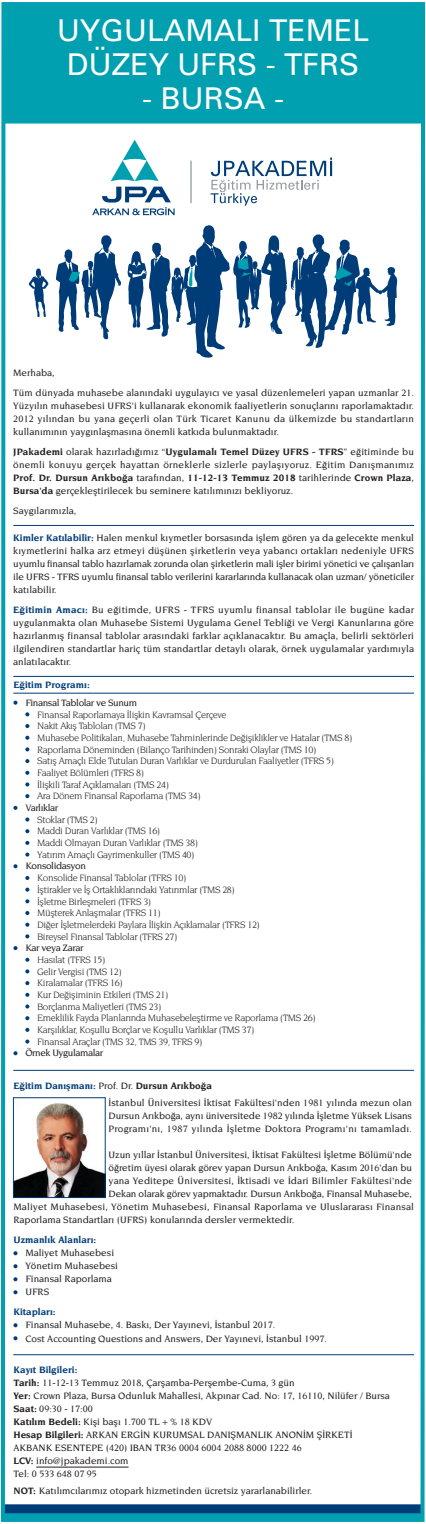
<style>
.page{position:relative;width:426px;height:1524px;background:#fff}
.page>*{position:absolute;margin:0;border:0;box-sizing:border-box;transform-origin:0 0}
.t1{font:30px/34.2px "Univers";color:#fff;text-align:center}
.t2{font:500 10px/13px "Novarese";color:#231f20;text-align:justify}
.t3{font:10px/11.8px "Novarese";letter-spacing:-.035em;color:#231f20}
.t4{font:700 10px "Novarese";color:#003d78}
.t5{font:500 10px "Novarese";letter-spacing:-.035em;color:#231f20}
.s1{font-weight:700}
.s2{font-weight:700;color:#003d78}
.s3{font-weight:500;color:#231f20}
.s4{color:#231f20}
</style>
<div class="page">
<svg style="left:6px;top:1504px;width:413px;height:13px;background:#065e8b"></svg>
<div style="left:6px;top:7px;width:413px;height:116px;background:#00a0b0"></div>
<div style="left:1px;top:2px;width:423px;height:1520px;border:4px solid #00a0b0"></div>
<svg style="left:111px;top:140px;width:47px;height:41px"></svg>
<svg style="left:92px;top:187px;width:83px;height:28px"></svg>
<svg style="left:210px;top:158px;width:121px;height:48px"></svg>
<hr style="left:329px;top:161px;width:3px;height:15px;background:#003d78">
<hr style="left:190px;top:161px;width:1px;height:42px;background:#959ca1">
<svg style="left:29px;top:268px;width:19px;height:49px"></svg>
<svg style="left:56px;top:235px;width:65px;height:104px"></svg>
<svg style="left:127px;top:225px;width:269px;height:133px"></svg>
<hr style="left:13px;top:525px;width:400px;height:1px;background:#003d78">
<hr style="left:36px;top:1466px;width:92px;height:1px;background:#231f20">
<hr style="left:13px;top:1354px;width:400px;height:1px;background:#003d78">
<hr style="left:13px;top:693px;width:400px;height:1px;background:#003d78">
<hr style="left:13px;top:676px;width:400px;height:1px;background:#003d78">
<hr style="left:13px;top:1070px;width:400px;height:1px;background:#003d78">
<svg style="left:13px;top:700px;width:4px;height:5px"></svg>
<svg style="left:25px;top:712px;width:4px;height:4px"></svg>
<svg style="left:25px;top:724px;width:4px;height:4px"></svg>
<svg style="left:25px;top:736px;width:4px;height:4px"></svg>
<svg style="left:25px;top:747px;width:4px;height:4px"></svg>
<svg style="left:25px;top:759px;width:4px;height:4px"></svg>
<svg style="left:25px;top:771px;width:4px;height:4px"></svg>
<svg style="left:25px;top:782px;width:4px;height:4px"></svg>
<svg style="left:25px;top:794px;width:4px;height:4px"></svg>
<svg style="left:13px;top:806px;width:4px;height:4px"></svg>
<svg style="left:25px;top:817px;width:4px;height:4px"></svg>
<svg style="left:25px;top:829px;width:4px;height:4px"></svg>
<svg style="left:25px;top:841px;width:4px;height:4px"></svg>
<svg style="left:25px;top:852px;width:4px;height:4px"></svg>
<svg style="left:13px;top:864px;width:4px;height:4px"></svg>
<svg style="left:25px;top:876px;width:4px;height:4px"></svg>
<svg style="left:25px;top:887px;width:4px;height:4px"></svg>
<svg style="left:25px;top:899px;width:4px;height:4px"></svg>
<svg style="left:25px;top:911px;width:4px;height:4px"></svg>
<svg style="left:25px;top:922px;width:4px;height:5px"></svg>
<svg style="left:25px;top:934px;width:4px;height:4px"></svg>
<svg style="left:13px;top:946px;width:4px;height:4px"></svg>
<svg style="left:25px;top:958px;width:4px;height:4px"></svg>
<svg style="left:25px;top:969px;width:4px;height:4px"></svg>
<svg style="left:25px;top:981px;width:4px;height:4px"></svg>
<svg style="left:25px;top:993px;width:4px;height:4px"></svg>
<svg style="left:25px;top:1004px;width:4px;height:4px"></svg>
<svg style="left:25px;top:1016px;width:4px;height:4px"></svg>
<svg style="left:25px;top:1028px;width:4px;height:4px"></svg>
<svg style="left:25px;top:1039px;width:4px;height:4px"></svg>
<svg style="left:13px;top:1051px;width:4px;height:4px"></svg>
<svg style="left:13px;top:1251px;width:4px;height:4px"></svg>
<svg style="left:13px;top:1264px;width:4px;height:4px"></svg>
<svg style="left:13px;top:1277px;width:4px;height:4px"></svg>
<svg style="left:13px;top:1290px;width:4px;height:4px"></svg>
<svg style="left:13px;top:1323px;width:4px;height:4px"></svg>
<svg style="left:13px;top:1336px;width:4px;height:4px"></svg>
<img style="left:15px;top:1103px;width:88px;height:92px">
<div style="left:13px;top:1097px;width:92px;height:100px;border:1px solid #003d78"></div>
<h1 class="t1" style="left:57px;top:16px;width:313px">UYGULAMALI TEMEL<br>DÜZEY UFRS - TFRS</h1>
<h1 class="t1" style="left:142px;top:84px;width:143px">- BURSA -</h1>
<p class="t2" style="left:13px;top:364px;width:402px;line-height:20px">Merhaba,<br>Tüm dünyada muhasebe alan›ndaki uygulay›c› ve yasal düzenlemeleri yapan uzmanlar 21.</p>
<p class="t2" style="left:13px;top:400px;width:402px">Yüzy›l›n muhasebesi UFRS'i kullanarak ekonomik faaliyetlerin sonuçlar›n› raporlamaktad›r.<br>2012 y›l›ndan bu yana geçerli olan Türk Ticaret Kanunu da ülkemizde bu standartlar›n kullan›m›n›n yayg›nlaflmas›na önemli katk›da bulunmaktad›r.</p>
<p class="t2" style="left:13px;top:446px;width:402px"><span class="s1">JPakademi</span> olarak haz›rlad›¤›m›z “<span class="s1">Uygulamal› Temel Düzey UFRS - TFRS</span>” e¤itiminde bu önemli konuyu gerçek hayattan örneklerle sizlerle paylafl›yoruz. E¤itim Dan›flman›m›z <span class="s1">Prof. Dr. Dursun Ar›kbo¤a</span> taraf›ndan, <span class="s1">11-12-13 Temmuz 2018</span> tarihlerinde <span class="s1">Crown Plaza</span>, <span class="s1">Bursa'da</span> gerçeklefltirilecek bu seminere kat›l›m›n›z› bekliyoruz.</p>
<p class="t2" style="left:13px;top:505px;width:65px">Sayg›lar›m›zla,</p>
<p class="t2" style="left:13px;top:531px;width:402px"><span class="s2">Kimler Kat›labilir:</span> Halen menkul k›ymetler borsas›nda ifllem gören ya da gelecekte menkul k›ymetlerini halka arz etmeyi düflünen flirketlerin veya yabanc› ortaklar› nedeniyle UFRS uyumlu finansal tablo haz›rlamak zorunda olan flirketlerin mali ifller birimi yönetici ve çal›flanlar› ile UFRS - TFRS uyumlu finansal tablo verilerini kararlar›nda kullanacak olan uzman/ yöneticiler kat›labilir.</p>
<p class="t2" style="left:13px;top:603px;width:402px"><span class="s2">E¤itimin Amac›:</span> Bu e¤itimde, UFRS - TFRS uyumlu finansal tablolar ile bugüne kadar uygulanmakta olan Muhasebe Sistemi Uygulama Genel Tebli¤i ve Vergi Kanunlar›na göre haz›rlanm›fl finansal tablolar aras›ndaki farklar aç›klanacakt›r. Bu amaçla, belirli sektörleri ilgilendiren standartlar hariç tüm standartlar detayl› olarak, örnek uygulamalar yard›m›yla anlat›lacakt›r.</p>
<p class="t4" style="left:13px;top:681px;width:78px">E¤itim Program›:</p>
<p class="t5" style="left:25px;top:699px;width:113px">Finansal Tablolar ve Sunum</p>
<p class="t3" style="left:37px;top:709px;width:316px">Finansal Raporlamaya ‹liflkin Kavramsal Çerçeve<br>Nakit Ak›fl Tablolar› (TMS 7)<br>Muhasebe Politikalar›, Muhasebe Tahminlerinde De¤ifliklikler ve Hatalar (TMS 8)<br>Raporlama Döneminden (Bilanço Tarihinden) Sonraki Olaylar (TMS 10)<br>Sat›fl Amaçl› Elde Tutulan Duran Varl›klar ve Durdurulan Faaliyetler (TFRS 5)<br>Faaliyet Bölümleri (TFRS 8)<br>‹liflkili Taraf Aç›klamalar› (TMS 24)<br>Ara Dönem Finansal Raporlama (TMS 34)</p>
<p class="t5" style="left:25px;top:804px;width:34px">Varl›klar</p>
<p class="t3" style="left:37px;top:814px;width:162px">Stoklar (TMS 2)<br>Maddi Duran Varl›klar (TMS 16)<br>Maddi Olmayan Duran Varl›klar (TMS 38)<br>Yat›r›m Amaçl› Gayrimenkuller (TMS 40)</p>
<p class="t5" style="left:25px;top:862px;width:62px">Konsolidasyon</p>
<p class="t3" style="left:37px;top:872px;width:224px">Konsolide Finansal Tablolar (TFRS 10)<br>‹fltirakler ve ‹fl Ortakl›klar›ndaki Yat›r›mlar (TMS 28) ‹flletme Birleflmeleri (TFRS 3)<br>Müflterek Anlaflmalar (TFRS 11)<br>Di¤er ‹flletmelerdeki Paylara ‹liflkin Aç›klamalar (TFRS 12)<br>Bireysel Finansal Tablolar (TFRS 27)</p>
<p class="t5" style="left:25px;top:944px;width:59px">Kar veya Zarar</p>
<p class="t3" style="left:37px;top:954px;width:279px">Has›lat (TFRS 15)<br>Gelir Vergisi (TMS 12)<br>Kiralamalar (TFRS 16)<br>Kur De¤ifliminin Etkileri (TMS 21)<br>Borçlanma Maliyetleri (TMS 23)<br>Emeklilik Fayda Planlar›nda Muhasebelefltirme ve Raporlama (TMS 26)<br>Karfl›l›klar, Koflullu Borçlar ve Koflullu Varl›klar (TMS 37)<br>Finansal Araçlar (TMS 32, TMS 39, TFRS 9)</p>
<p class="t5" style="left:25px;top:1049px;width:79px">Örnek Uygulamalar</p>
<p class="t4" style="left:13px;top:1081px;width:200px">E¤itim Dan›flman›: <span class="s3">Prof. Dr.</span> <span class="s4">Dursun Ar›kbo¤a</span></p>
<p class="t2" style="left:108px;top:1097px;width:304px">‹stanbul Üniversitesi ‹ktisat Fakültesi'nden 1981 y›l›nda mezun olan Dursun Ar›kbo¤a, ayn› üniversitede 1982 y›l›nda ‹flletme Yüksek Lisans Program›'n›, 1987 y›l›nda ‹flletme Doktora Program›'n› tamamlad›.</p>
<p class="t2" style="left:108px;top:1149px;width:304px">Uzun y›llar ‹stanbul Üniversitesi, ‹ktisat Fakültesi ‹flletme Bölümü'nde ö¤retim üyesi olarak görev yapan Dursun Ar›kbo¤a, Kas›m 2016'dan bu yana Yeditepe Üniversitesi, ‹ktisadi ve ‹dari Bilimler Fakültesi'nde Dekan olarak görev yapmaktad›r. Dursun Ar›kbo¤a, Finansal Muhasebe,</p>
<p class="t2" style="left:13px;top:1201px;width:401px">Maliyet Muhasebesi, Yönetim Muhasebesi, Finansal Raporlama ve Uluslararas› Finansal<br>Raporlama Standartlar› (UFRS) konular›nda dersler vermektedir.</p>
<p class="t4" style="left:13px;top:1236px;width:84px">Uzmanl›k Alanlar›:</p>
<p class="t2" style="left:25px;top:1247px;width:94px;text-align:left">Maliyet Muhasebesi<br>Yönetim Muhasebesi<br>Finansal Raporlama<br>UFRS</p>
<p class="t4" style="left:13px;top:1308px;width:44px">Kitaplar›:</p>
<p class="t2" style="left:25px;top:1319px;width:303px">Finansal Muhasebe, 4. Bask›, Der Yay›nevi, ‹stanbul 2017.<br>Cost Accounting Questions and Answers, Der Yay›nevi, ‹stanbul 1997.</p>
<p class="t2" style="left:13px;top:1363px;width:377px;text-align:left"><span class="s2">Kay›t Bilgileri:<br></span><span class="s1">Tarih:</span> 11-12-13 Temmuz 2018, Çarflamba-Perflembe-Cuma, 3 gün<br><span class="s1">Yer:</span> Crown Plaza, Bursa Odunluk Mahallesi, Akp›nar Cad. No: 17, 16110, Nilüfer / Bursa <span class="s1">Saat:</span> 09:30 - 17:00<br><span class="s1">Kat›l›m Bedeli:</span> Kifli bafl› 1.700 TL + % 18 KDV<br><span class="s1">Hesap Bilgileri:</span> ARKAN ERG‹N KURUMSAL DANIfiMANLIK ANON‹M fi‹RKET‹ AKBANK ESENTEPE (420) IBAN TR36 0004 6004 2088 8000 1222 46<br><span class="s1">LCV:</span> info@jpakademi.com<br>Tel: 0 533 648 07 95</p>
<p class="t2" style="left:13px;top:1485px;width:300px"><span class="s1">NOT:</span> Kat›l›mc›lar›m›z otopark hizmetinden ücretsiz yararlanabilirler.</p>
</div>
